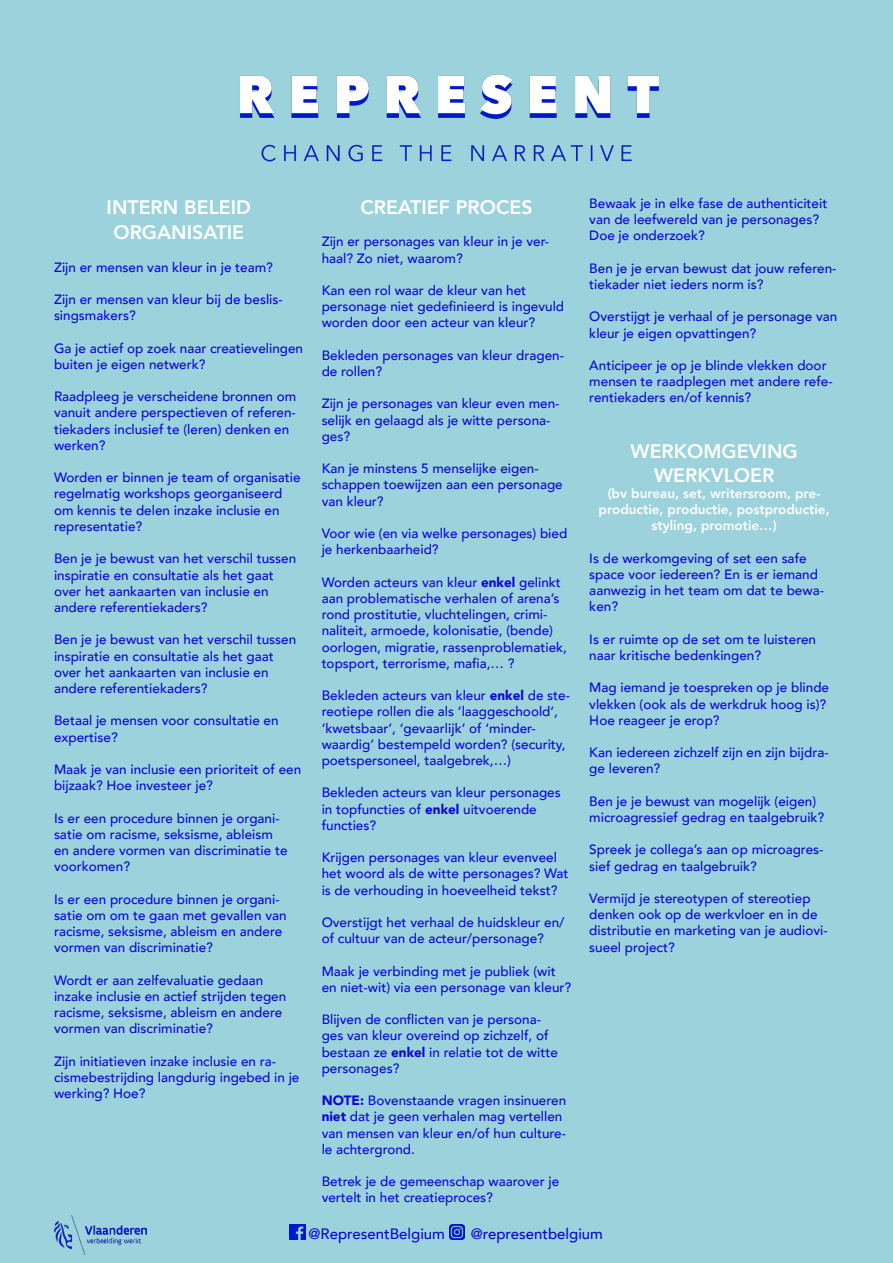
<style>
.page{position:relative;width:893px;height:1263px;background:#9bd2db}
.page>*{position:absolute;margin:0;border:0;box-sizing:border-box;transform-origin:0 0}
.t1{font:800 19.5px/25.2px "Avenir";color:#fff;text-align:center}
.t2{font:500 15px "Avenir";color:#0c06d8}
.t3{font:500 13.5px/16.2px "Avenir";color:#0c06d8}
.t4{font:800 13.5px/16.2px "Avenir";color:#fff;text-align:center}
.s1{font-weight:900}
</style>
<div class="page">
<img style="left:210px;top:0;width:473px;height:337px">
<img style="left:54px;top:1215px;width:92px;height:40px">
<img style="left:290px;top:1224px;width:15px;height:15px">
<img style="left:449px;top:1224px;width:15px;height:15px">
<p class="t1" style="left:107px;top:195px;width:146px">INTERN BELEID<br>ORGANISATIE</p>
<p class="t3" style="left:54px;top:258px;width:221px">Zijn er mensen van kleur in je team?</p>
<p class="t3" style="left:54px;top:291px;width:230px">Zijn er mensen van kleur bij de beslis&shy;singsmakers?</p>
<p class="t3" style="left:54px;top:339px;width:251px">Ga je actief op zoek naar creatievelingen buiten je eigen netwerk?</p>
<p class="t3" style="left:54px;top:388px;width:244px">Raadpleeg je verscheidene bronnen om vanuit andere perspectieven of referen&shy;tiekaders inclusief te (leren) denken en werken?</p>
<p class="t3" style="left:54px;top:469px;width:248px">Worden er binnen je team of organisatie regelmatig workshops georganiseerd om kennis te delen inzake inclusie en representatie?</p>
<p class="t3" style="left:54px;top:550px;width:244px">Ben je je bewust van het verschil tussen inspiratie en consultatie als het gaat over het aankaarten van inclusie en andere referentiekaders?</p>
<p class="t3" style="left:54px;top:631px;width:244px">Ben je je bewust van het verschil tussen inspiratie en consultatie als het gaat over het aankaarten van inclusie en andere referentiekaders?</p>
<p class="t3" style="left:54px;top:712px;width:226px">Betaal je mensen voor consultatie en expertise?</p>
<p class="t3" style="left:54px;top:760px;width:249px">Maak je van inclusie een prioriteit of een bijzaak? Hoe investeer je?</p>
<p class="t3" style="left:54px;top:809px;width:235px">Is er een procedure binnen je organi&shy;satie om racisme, seksisme, ableism en andere vormen van discriminatie te voorkomen?</p>
<p class="t3" style="left:54px;top:890px;width:234px">Is er een procedure binnen je organi&shy;satie om om te gaan met gevallen van racisme, seksisme, ableism en andere vormen van discriminatie?</p>
<p class="t3" style="left:54px;top:971px;width:234px">Wordt er aan zelfevaluatie gedaan inzake inclusie en actief strijden tegen racisme, seksisme, ableism en andere vormen van discriminatie?</p>
<p class="t3" style="left:54px;top:1052px;width:247px">Zijn initiatieven inzake inclusie en ra&shy;cismebestrijding langdurig ingebed in je werking? Hoe?</p>
<p class="t1" style="left:360px;top:195px;width:174px">CREATIEF PROCES</p>
<p class="t3" style="left:322px;top:233px;width:229px">Zijn er personages van kleur in je ver&shy;haal? Zo niet, waarom?</p>
<p class="t3" style="left:322px;top:282px;width:244px">Kan een rol waar de kleur van het personage niet gedefinieerd is ingevuld worden door een acteur van kleur?</p>
<p class="t3" style="left:322px;top:346px;width:244px">Bekleden personages van kleur dragen&shy;de rollen?</p>
<p class="t3" style="left:322px;top:395px;width:239px">Zijn je personages van kleur even men&shy;selijk en gelaagd als je witte persona&shy;ges?</p>
<p class="t3" style="left:322px;top:460px;width:243px">Kan je minstens 5 menselijke eigen&shy;schappen toewijzen aan een personage van kleur?</p>
<p class="t3" style="left:322px;top:525px;width:247px">Voor wie (en via welke personages) bied je herkenbaarheid?</p>
<p class="t3" style="left:322px;top:573px;width:247px">Worden acteurs van kleur <span class="s1">enkel</span> gelinkt aan problematische verhalen of arena’s rond prostitutie, vluchtelingen, crimi&shy;naliteit, armoede, kolonisatie, (bende) oorlogen, migratie, rassenproblematiek, topsport, terrorisme, mafia,… ?</p>
<p class="t3" style="left:322px;top:687px;width:250px">Bekleden acteurs van kleur <span class="s1">enkel</span> de ste&shy;reotiepe rollen die als ‘laaggeschoold’, ‘kwetsbaar’, ‘gevaarlijk’ of ‘minder&shy;waardig’ bestempeld worden? (security, poetspersoneel, taalgebrek,…)</p>
<p class="t3" style="left:322px;top:784px;width:241px">Bekleden acteurs van kleur personages in topfuncties of <span class="s1">enkel</span> uitvoerende functies?</p>
<p class="t3" style="left:322px;top:849px;width:248px">Krijgen personages van kleur evenveel het woord als de witte personages? Wat is de verhouding in hoeveelheid tekst?</p>
<p class="t3" style="left:322px;top:913px;width:244px">Overstijgt het verhaal de huidskleur en/ of cultuur van de acteur/personage?</p>
<p class="t3" style="left:322px;top:962px;width:251px">Maak je verbinding met je publiek (wit en niet-wit) via een personage van kleur?</p>
<p class="t3" style="left:322px;top:1011px;width:238px">Blijven de conflicten van je persona&shy;ges van kleur overeind op zichzelf, of bestaan ze <span class="s1">enkel</span> in relatie tot de witte personages?</p>
<p class="t3" style="left:322px;top:1092px;width:246px"><span class="s1">NOTE:</span> Bovenstaande vragen insinueren <span class="s1">niet</span> dat je geen verhalen mag vertellen van mensen van kleur en/of hun culture&shy;le achtergrond.</p>
<p class="t3" style="left:322px;top:1173px;width:239px">Betrek je de gemeenschap waarover je vertelt in het creatieproces?</p>
<p class="t3" style="left:589px;top:195px;width:240px">Bewaak je in elke fase de authenticiteit van de leefwereld van je personages?<br>Doe je onderzoek?</p>
<p class="t3" style="left:589px;top:259px;width:249px">Ben je je ervan bewust dat jouw referen&shy;tiekader niet ieders norm is?</p>
<p class="t3" style="left:589px;top:308px;width:250px">Overstijgt je verhaal of je personage van kleur je eigen opvattingen?</p>
<p class="t3" style="left:589px;top:357px;width:245px">Anticipeer je op je blinde vlekken door mensen te raadplegen met andere refe&shy;rentiekaders en/of kennis?</p>
<p class="t1" style="left:630px;top:439px;width:169px">WERKOMGEVING</p>
<p class="t1" style="left:654px;top:462px;width:122px">WERKVLOER</p>
<p class="t4" style="left:599px;top:485px;width:233px">(bv bureau, set, writersroom, pre&shy;productie, productie, postproductie, styling, promotie…)</p>
<p class="t3" style="left:589px;top:549px;width:236px">Is de werkomgeving of set een safe space voor iedereen? En is er iemand aanwezig in het team om dat te bewa&shy;ken?</p>
<p class="t3" style="left:589px;top:630px;width:228px">Is er ruimte op de set om te luisteren naar kritische bedenkingen?</p>
<p class="t3" style="left:589px;top:679px;width:241px">Mag iemand je toespreken op je blinde vlekken (ook als de werkdruk hoog is)?</p>
<p class="t3" style="left:589px;top:711px;width:132px">Hoe reageer je erop?</p>
<p class="t3" style="left:589px;top:744px;width:241px">Kan iedereen zichzelf zijn en zijn bijdra&shy;ge leveren?</p>
<p class="t3" style="left:589px;top:792px;width:237px">Ben je je bewust van mogelijk (eigen) microagressief gedrag en taalgebruik?</p>
<p class="t3" style="left:589px;top:841px;width:236px">Spreek je collega’s aan op microagres&shy;sief gedrag en taalgebruik?</p>
<p class="t3" style="left:589px;top:889px;width:240px">Vermijd je stereotypen of stereotiep denken ook op de werkvloer en in de distributie en marketing van je audiovi&shy;sueel project?</p>
<p class="t2" style="left:309px;top:1221px;width:138px">@RepresentBelgium</p>
<p class="t2" style="left:471px;top:1221px;width:134px">@representbelgium</p>
</div>
